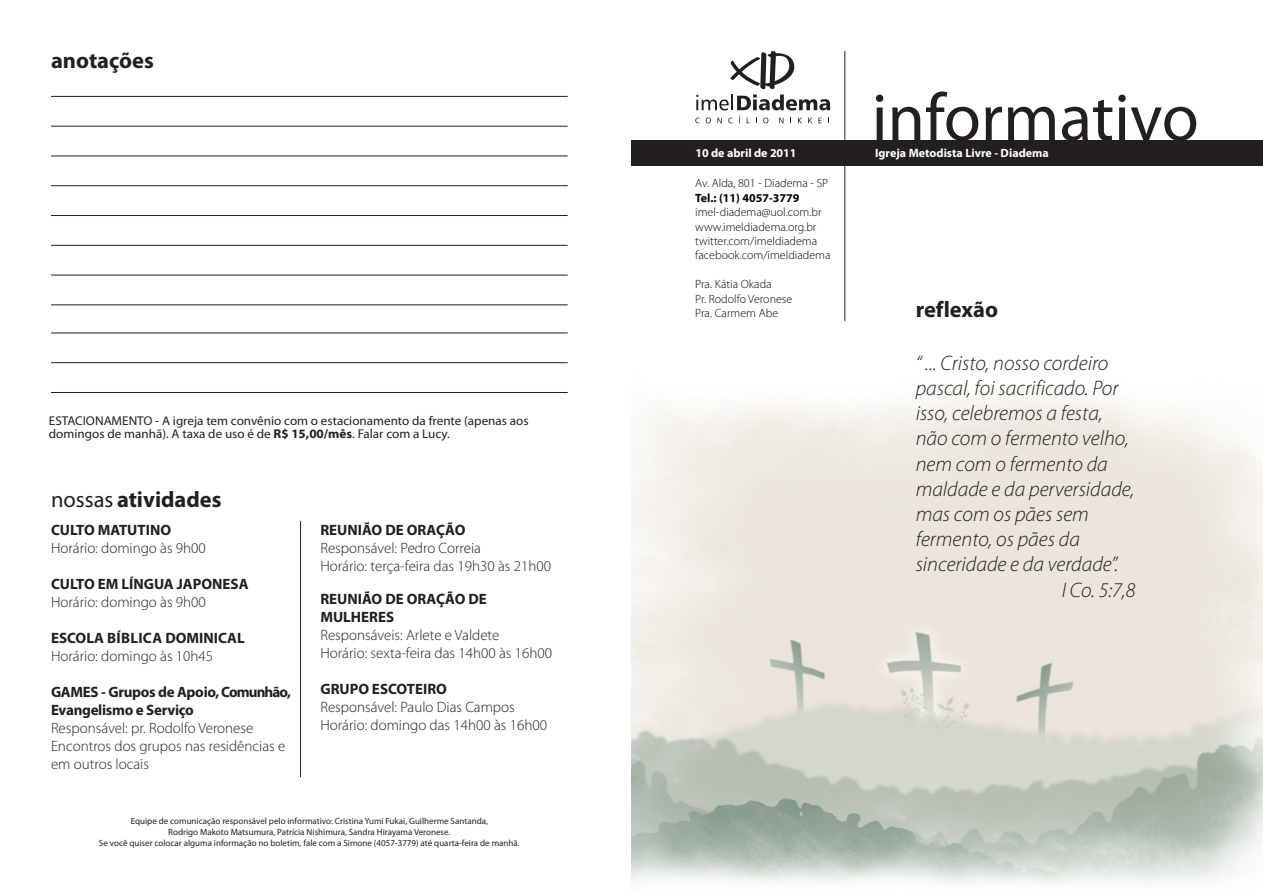
<style>
.page{position:relative;width:1263px;height:893px;background:#fff}
.page>*{position:absolute;margin:0;border:0;box-sizing:border-box;transform-origin:0 0}
.t1{font:67.5px "Myriad Pro";color:#231f20}
.título{font:700 22.5px "Myriad Pro";color:#231f20}
.texto_light{font:italic 300 21px/25.2px "Myriad Pro";color:#231f20}
.texto_10_light{font:300 15px/18px "Myriad Pro";color:#231f20}
.subtítulo{font:700 15px/18px "Myriad Pro";color:#231f20}
.subtítulo-2{font:700 15px/18px "Myriad Pro";letter-spacing:-.02em;color:#231f20}
.texto_light-2{font:12.75px/13.5px "Myriad Pro";color:#231f20}
.t2{font:300 12px "Myriad Pro";color:#040504}
.t3{font:700 12px "Myriad Pro";color:#fff}
.t4{font:700 12px "Myriad Pro";color:#040504}
.texto_10_light-2{font:9px "Myriad Pro";color:#231f20}
.s1{font-weight:700}
.s2{font-weight:400}
</style>
<div class="page">
<img style="left:631px;top:394px;width:632px;height:490px">
<hr style="left:844px;top:51px;width:1px;height:270px;background:#231f20">
<div style="left:631px;top:140px;width:632px;height:25px;background:#231f20"></div>
<hr style="left:51px;top:96px;width:517px;height:1px;background:#231f20">
<hr style="left:51px;top:126px;width:517px;height:1px;background:#231f20">
<hr style="left:51px;top:156px;width:517px;height:1px;background:#231f20">
<hr style="left:51px;top:185px;width:517px;height:1px;background:#231f20">
<hr style="left:51px;top:215px;width:517px;height:1px;background:#231f20">
<hr style="left:51px;top:245px;width:517px;height:1px;background:#231f20">
<hr style="left:51px;top:275px;width:517px;height:1px;background:#231f20">
<hr style="left:51px;top:305px;width:517px;height:1px;background:#231f20">
<hr style="left:300px;top:521px;width:1px;height:256px;background:#231f20">
<hr style="left:51px;top:333px;width:517px;height:1px;background:#231f20">
<hr style="left:51px;top:362px;width:517px;height:1px;background:#231f20">
<hr style="left:51px;top:392px;width:517px;height:1px;background:#231f20">
<svg style="left:695px;top:51px;width:135px;height:72px"></svg>
<p class="título" style="left:51px;top:45px;width:104px">anotações</p>
<p class="texto_light-2" style="left:49px;top:413px;width:481px">ESTACIONAMENTO - A igreja tem convênio com o estacionamento da frente (apenas aos domingos de manhã). A taxa de uso é de <span class="s1">R$ 15,00/mês</span>. Falar com a Lucy.</p>
<p class="título" style="left:51px;top:485px;width:172px"><span class="s2">nossas</span> atividades</p>
<p class="subtítulo" style="left:51px;top:520px;width:122px">CULTO MATUTINO</p>
<p class="texto_10_light" style="left:51px;top:539px;width:156px">Horário: domingo às 9h00</p>
<p class="subtítulo" style="left:51px;top:574px;width:199px">CULTO EM LÍNGUA JAPONESA</p>
<p class="texto_10_light" style="left:51px;top:593px;width:156px">Horário: domingo às 9h00</p>
<p class="subtítulo" style="left:51px;top:628px;width:74px">ESCOLA Bíblica</p>
<p class="subtítulo" style="left:165px;top:628px;width:81px">DOMINICAL</p>
<p class="texto_10_light" style="left:51px;top:647px;width:164px">Horário: domingo às 10h45</p>
<p class="subtítulo-2" style="left:51px;top:682px;width:242px">GAMES - Grupos de Apoio, Comunhão,<br>Evangelismo e Serviço</p>
<p class="texto_10_light" style="left:51px;top:719px;width:204px">Responsável: pr. Rodolfo Veronese</p>
<p class="texto_10_light" style="left:51px;top:737px;width:236px">Encontros dos grupos nas residências e em outros locais</p>
<p class="subtítulo" style="left:320px;top:520px;width:147px">REUNIÃO DE ORAÇÃO</p>
<p class="texto_10_light" style="left:320px;top:539px;width:162px">Responsável: Pedro Correia</p>
<p class="texto_10_light" style="left:320px;top:557px;width:232px">Horário: terça-feira das 19h30 às 21h00</p>
<p class="subtítulo" style="left:320px;top:589px;width:168px">REUNIÃO DE ORAÇÃO DE<br>MULHERES</p>
<p class="texto_10_light" style="left:320px;top:626px;width:181px">Responsáveis: Arlete e Valdete</p>
<p class="texto_10_light" style="left:320px;top:644px;width:233px">Horário: sexta-feira das 14h00 às 16h00</p>
<p class="subtítulo" style="left:320px;top:679px;width:21px">Grupo</p>
<p class="subtítulo" style="left:372px;top:679px;width:18px">Escoteiro</p>
<p class="texto_10_light" style="left:320px;top:698px;width:196px">Responsável: Paulo Dias Campos</p>
<p class="texto_10_light" style="left:320px;top:716px;width:228px">Horário: domingo das 14h00 às 16h00</p>
<p class="texto_10_light-2" style="left:131px;top:815px;width:359px">Equipe de comunicação responsável pelo informativo: Cristina Yumi Fukai, Guilherme Santanda,</p>
<p class="texto_10_light-2" style="left:168px;top:826px;width:284px">Rodrigo Makoto Matsumura, Patrícia Nishimura, Sandra Hirayama Veronese.</p>
<p class="texto_10_light-2" style="left:99px;top:837px;width:422px">Se você quiser colocar alguma informação no boletim, fale com a Simone (4057-3779) até quarta-feira de manhã.</p>
<p class="t3" style="left:695px;top:146px;width:103px">10 de abril de 2011</p>
<p class="t2" style="left:695px;top:177px;width:134px">Av. Alda, 801 - Diadema - SP</p>
<p class="t4" style="left:695px;top:190px;width:106px">Tel.: (11) 4057-3779</p>
<p class="t2" style="left:695px;top:206px;width:128px">imel-diadema@uol.com.br</p>
<p class="t2" style="left:695px;top:220px;width:123px">www.imeldiadema.org.br</p>
<p class="t2" style="left:695px;top:234px;width:123px">twitter.com/imeldiadema</p>
<p class="t2" style="left:695px;top:249px;width:137px">facebook.com/imeldiadema</p>
<p class="t2" style="left:695px;top:278px;width:78px">Pra. Kátia Okada</p>
<p class="t2" style="left:695px;top:292px;width:98px">Pr. Rodolfo Veronese</p>
<p class="t2" style="left:695px;top:306px;width:84px">Pra. Carmem Abe</p>
<p class="t1" style="left:872px;top:76px;width:329px">informativo</p>
<p class="t3" style="left:875px;top:146px;width:175px">Igreja Metodista Livre - Diadema</p>
<p class="título" style="left:916px;top:295px;width:84px">reflexão</p>
<p class="texto_light" style="left:916px;top:351px;width:220px">“ ... Cristo, nosso cordeiro pascal, foi sacrificado. Por isso, celebremos a festa, não com o fermento velho, nem com o fermento da maldade e da perversidade, mas com os pães sem fermento, os pães da sinceridade e da verdade”.</p>
<p class="texto_light" style="left:1062px;top:577px;width:75px">I Co. 5:7,8</p>
</div>
